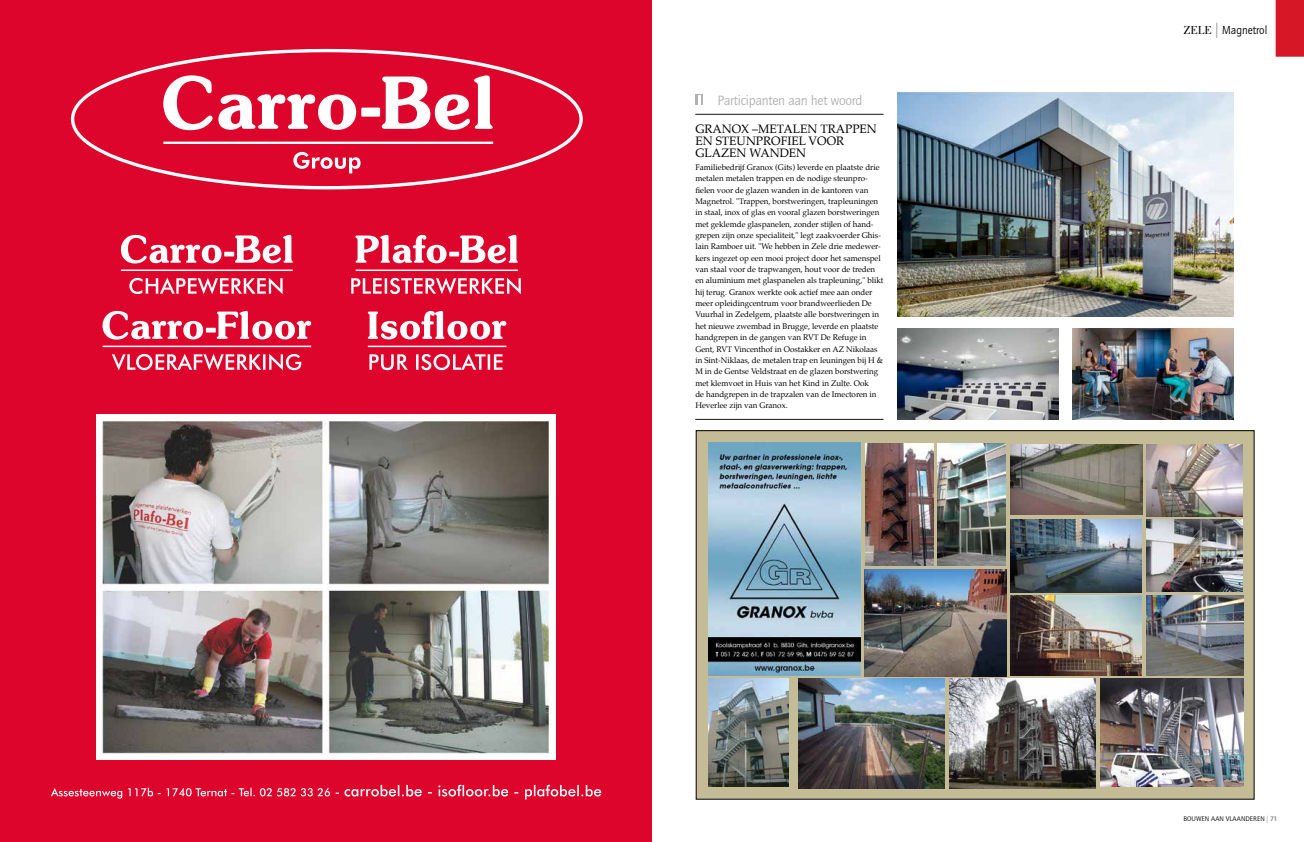
<style>
.page{position:relative;width:1304px;height:842px;background:#fff}
.page>*{position:absolute;margin:0;border:0;box-sizing:border-box;transform-origin:0 0}
.t1{font:14px "Quay Sans ITC Std";letter-spacing:-.02em;color:#b3b2b2}
.t2{font:12px/12px "Palatino";color:#000}
.t3{font:12px "Quay Sans ITC Std";color:#000;scale:.95 1}
.t4{font:8px/11.3px "Palatino";color:#000}
.t5{font:7px "Quay Sans ITC Std";color:#000}
.t6{font:6px "Helvetica";color:#000}
.s1{font-family:"Bodoni Std"}
.s2{font-size:15px;color:#9d9d9c}
.s3{color:#89a4b6}
.s4{font-weight:900;color:#9d9d9c}
</style>
<div class="page">
<div style="left:1276px;top:0;width:28px;height:57px;background:#d61726"></div>
<div style="left:0;top:0;width:652px;height:842px;background:#dd052b"></div>
<img style="left:96px;top:415px;width:460px;height:344px">
<svg style="left:71px;top:49px;width:512px;height:140px"></svg>
<svg style="left:129px;top:278px;width:154px;height:16px"></svg>
<svg style="left:112px;top:354px;width:189px;height:16px"></svg>
<svg style="left:121px;top:235px;width:172px;height:28px"></svg>
<hr style="left:121px;top:269px;width:172px;height:2px;background:#fff">
<svg style="left:103px;top:311px;width:208px;height:29px"></svg>
<hr style="left:103px;top:346px;width:208px;height:1px;background:#fff">
<svg style="left:369px;top:354px;width:133px;height:16px"></svg>
<svg style="left:351px;top:278px;width:170px;height:16px"></svg>
<svg style="left:355px;top:235px;width:163px;height:28px"></svg>
<hr style="left:356px;top:270px;width:162px;height:1px;background:#fff">
<svg style="left:368px;top:311px;width:138px;height:28px"></svg>
<hr style="left:368px;top:346px;width:138px;height:1px;background:#fff">
<svg style="left:51px;top:785px;width:550px;height:14px"></svg>
<div style="left:696px;top:431px;width:558px;height:368px;background:#c4bc96"></div>
<img style="left:1146px;top:444px;width:97px;height:73px">
<img style="left:1146px;top:519px;width:97px;height:73px">
<img style="left:865px;top:443px;width:69px;height:123px">
<img style="left:937px;top:443px;width:69px;height:122px">
<img style="left:708px;top:679px;width:80px;height:107px">
<img style="left:1011px;top:519px;width:130px;height:74px">
<img style="left:1146px;top:595px;width:98px;height:80px">
<img style="left:708px;top:443px;width:153px;height:233px">
<img style="left:864px;top:570px;width:142px;height:106px">
<img style="left:799px;top:679px;width:145px;height:109px">
<img style="left:950px;top:679px;width:145px;height:109px">
<img style="left:1100px;top:679px;width:144px;height:108px">
<img style="left:1011px;top:444px;width:132px;height:71px">
<img style="left:1011px;top:595px;width:130px;height:80px">
<hr style="left:695px;top:419px;width:188px;height:1px;background:#121212">
<hr style="left:695px;top:114px;width:188px;height:1px;background:#121212">
<div style="left:695px;top:94px;width:8px;height:11px;background:#b3b2b2"></div>
<svg style="left:698px;top:95px;width:3px;height:10px"></svg>
<img style="left:898px;top:329px;width:160px;height:91px">
<img style="left:1072px;top:329px;width:161px;height:91px">
<img style="left:898px;top:93px;width:335px;height:224px">
<h1 class="t1" style="left:718px;top:92px;width:146px">Participanten aan het woord</h1>
<h2 class="t2" style="left:695px;top:123px;width:183px">GRANOX –METALEN TRAPPEN<br>EN STEUNPROFIEL VOOR<br>GLAZEN WANDEN</h2>
<p class="t4" style="left:695px;top:162px;width:190px">Familiebedrijf Granox (Gits) leverde en plaatste drie metalen metalen trappen en de nodige steunpro&shy;fielen voor de glazen wanden in de kantoren van Magnetrol. "Trappen, borstweringen, trapleuningen in staal, inox of glas en vooral glazen borstweringen met geklemde glaspanelen, zonder stijlen of hand&shy;grepen zijn onze specialiteit," legt zaakvoerder Ghis&shy;lain Ramboer uit. "We hebben in Zele drie medewer&shy;kers ingezet op een mooi project door het samenspel van staal voor de trapwangen, hout voor de treden en aluminium met glaspanelen als trapleuning," blikt hij terug. Granox werkte ook actief mee aan onder meer opleidingcentrum voor brandweerlieden De Vuurhal in Zedelgem, plaatste alle borstweringen in het nieuwe zwembad in Brugge, leverde en plaatste handgrepen in de gangen van RVT De Refuge in Gent, RVT Vincenthof in Oostakker en AZ Nikolaas in Sint-Niklaas, de metalen trap en leuningen bij H &amp; M in de Gentse Veldstraat en de glazen borstwering met klemvoet in Huis van het Kind in Zulte. Ook<br>de handgrepen in de trapzalen van de Imectoren in Heverlee zijn van Granox.</p>
<h2 class="t3" style="left:1184px;top:23px;width:90px"><span class="s1">ZELE</span> <span class="s2">|</span> Magnetrol</h2>
<p class="t5" style="left:1183px;top:815px;width:96px">BOUWEN AAN VLAANDEREN <span class="s3">|</span> <span class="s4">71</span></p>
<p class="t6" style="left:1206px;top:816px;width:46px">19-02-15 10:01</p>
</div>
